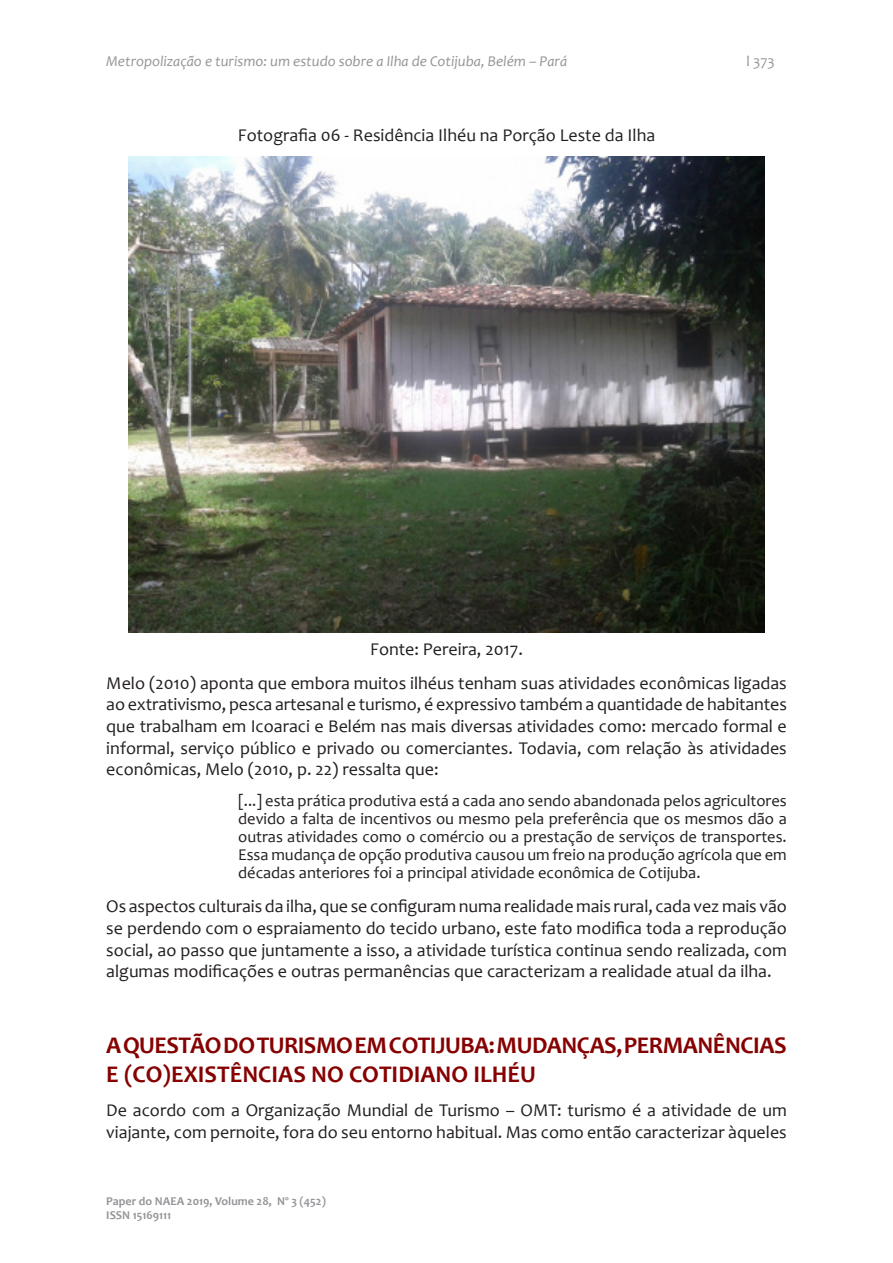
<style>
.page{position:relative;width:893px;height:1263px;background:#fff}
.page>*{position:absolute;margin:0;border:0;box-sizing:border-box;transform-origin:0 0}
.topico{font:700 24px/28.8px "Candara";letter-spacing:-.02em;color:#860101}
.topico-2{font:18px/21.6px "Candara";color:#231f20;text-align:justify}
.topico-3{font:16.5px/18px "Candara";color:#231f20;text-align:justify}
.t1{font:italic 15px "Candara";color:#939598}
.t2{font:15px "Candara";color:#939598}
.t3{font:700 12px/14.4px "Candara";color:#939598}
</style>
<div class="page">
<img style="left:128px;top:157px;width:637px;height:476px">
<p class="t1" style="left:106px;top:52px;width:462px">Metropolização e turismo: um estudo sobre a Ilha de Cotijuba, Belém – Pará</p>
<p class="t2" style="left:746px;top:52px;width:30px">l 373</p>
<p class="topico-2" style="left:238px;top:124px;width:419px">Fotografia 06 - Residência Ilhéu na Porção Leste da Ilha</p>
<p class="topico-2" style="left:370px;top:638px;width:154px">Fonte: Pereira, 2017.</p>
<p class="topico-2" style="left:106px;top:672px;width:682px">Melo (2010) aponta que embora muitos ilhéus tenham suas atividades econômicas ligadas ao extrativismo, pesca artesanal e turismo, é expressivo também a quantidade de habitantes que trabalham em Icoaraci e Belém nas mais diversas atividades como: mercado formal e informal, serviço público e privado ou comerciantes. Todavia, com relação às atividades econômicas, Melo (2010, p. 22) ressalta que:</p>
<p class="topico-3" style="left:238px;top:791px;width:550px">[...] esta prática produtiva está a cada ano sendo abandonada pelos agricultores devido a falta de incentivos ou mesmo pela preferência que os mesmos dão a outras atividades como o comércio ou a prestação de serviços de transportes.<br>Essa mudança de opção produtiva causou um freio na produção agrícola que em décadas anteriores foi a principal atividade econômica de Cotijuba.</p>
<p class="topico-2" style="left:106px;top:895px;width:682px">Os aspectos culturais da ilha, que se configuram numa realidade mais rural, cada vez mais vão se perdendo com o espraiamento do tecido urbano, este fato modifica toda a reprodução social, ao passo que juntamente a isso, a atividade turística continua sendo realizada, com algumas modificações e outras permanências que caracterizam a realidade atual da ilha.</p>
<p class="topico" style="left:106px;top:1031px;width:682px">A QUESTÃO DO TURISMO EM COTIJUBA: MUDANÇAS, PERMANÊNCIAS<br>E (CO)EXISTÊNCIAS NO COTIDIANO ILHÉU</p>
<p class="topico-2" style="left:106px;top:1099px;width:682px">De acordo com a Organização Mundial de Turismo – OMT: turismo é a atividade de um viajante, com pernoite, fora do seu entorno habitual. Mas como então caracterizar àqueles</p>
<p class="t3" style="left:106px;top:1193px;width:221px">Paper do NAEA 2019, Volume 28, Nº 3 (452)<br>ISSN 15169111</p>
</div>
